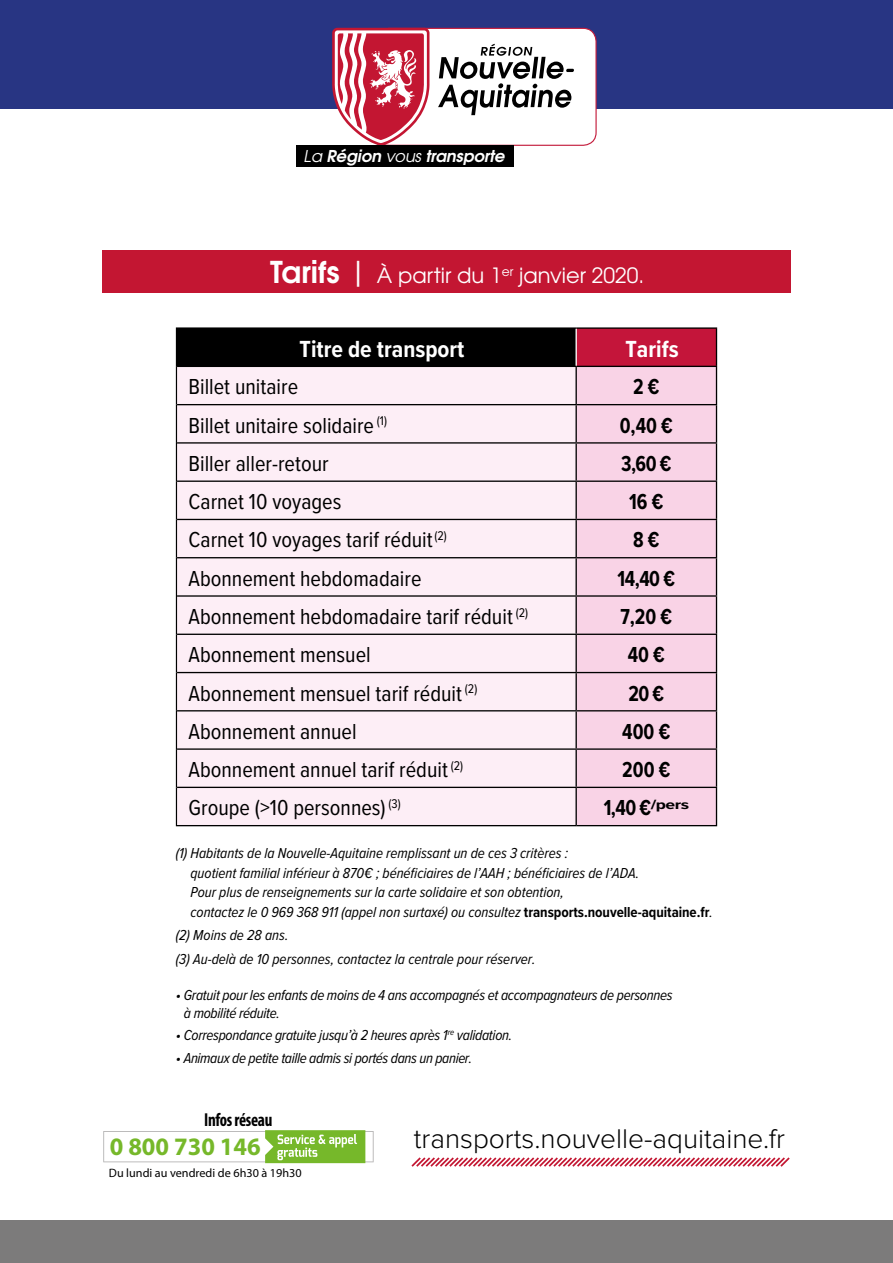
<style>
.page{position:relative;width:893px;height:1263px;background:#fff}
.page>*{position:absolute;margin:0;border:0;box-sizing:border-box;transform-origin:0 0}
.t1{font:300 28.05px "Proxima Nova";color:#000}
.t2{font:700 25.2px "Myriad Pro";color:#76b82a}
.t3{font:700 24.15px "Proxima Nova Cond";color:#fff}
.t4{font:22.5px "Proxima Nova Cond";color:#000}
.t5{font:700 22.5px "Proxima Nova Cond";color:#000;scale:.9 1}
.t6{font:21px "Te X Gyre Adventor";color:#fff}
.t7{font:700 condensed 18.75px "Myriad Pro";letter-spacing:-.02em;color:#000;scale:.9 1}
.t8{font:italic 700 16.35px "Te X Gyre Adventor";color:#fff}
.t9{font:italic 15px/19.5px "Proxima Nova Cond";letter-spacing:-.005em;color:#000}
.t10{font:italic 15px "Proxima Nova Cond";letter-spacing:-.025em;color:#000}
.t11{font:12.15px "Myriad Pro";color:#000}
.s1{font-weight:400}
.s2{font-weight:700;font-size:30px}
.s3{font-size:30px}
.s4{font-weight:700;font-style:normal}
</style>
<div class="page">
<div style="left:0;top:0;width:893px;height:108px;background:#283583"></div>
<div style="left:376px;top:28px;width:220px;height:117px;background:#fff;border-radius:13px"></div>
<div style="left:375px;top:28px;width:222px;height:118px;border:1px solid #c41d3d;border-radius:13px"></div>
<svg style="left:332px;top:28px;width:97px;height:117px"></svg>
<svg style="left:438px;top:44px;width:136px;height:71px"></svg>
<div style="left:296px;top:145px;width:218px;height:22px;background:#000"></div>
<div style="left:0;top:1220px;width:893px;height:43px;background:#7c7b7b"></div>
<div style="left:102px;top:250px;width:689px;height:43px;background:#c31632"></div>
<div style="left:176px;top:328px;width:400px;height:38px;background:#000"></div>
<div style="left:576px;top:328px;width:140px;height:38px;background:#c4153a"></div>
<div style="left:177px;top:367px;width:398px;height:458px;background:#fdeef6"></div>
<div style="left:577px;top:367px;width:139px;height:458px;background:#f9d3e6"></div>
<hr style="left:176px;top:366px;width:1px;height:39px;background:#000">
<hr style="left:176px;top:405px;width:1px;height:38px;background:#000">
<hr style="left:176px;top:443px;width:1px;height:38px;background:#000">
<hr style="left:176px;top:481px;width:1px;height:38px;background:#000">
<hr style="left:176px;top:519px;width:1px;height:39px;background:#000">
<hr style="left:176px;top:558px;width:1px;height:38px;background:#000">
<hr style="left:176px;top:596px;width:1px;height:38px;background:#000">
<hr style="left:176px;top:634px;width:1px;height:38px;background:#000">
<hr style="left:176px;top:672px;width:1px;height:39px;background:#000">
<hr style="left:176px;top:711px;width:1px;height:38px;background:#000">
<hr style="left:176px;top:749px;width:1px;height:38px;background:#000">
<hr style="left:176px;top:787px;width:1px;height:38px;background:#000">
<hr style="left:176px;top:327px;width:400px;height:2px;background:#000">
<hr style="left:576px;top:327px;width:141px;height:2px;background:#000">
<hr style="left:716px;top:329px;width:1px;height:37px;background:#000">
<hr style="left:177px;top:366px;width:399px;height:1px;background:#000">
<hr style="left:576px;top:366px;width:141px;height:1px;background:#000">
<hr style="left:575px;top:367px;width:2px;height:37px;background:#000">
<hr style="left:716px;top:367px;width:1px;height:37px;background:#000">
<hr style="left:177px;top:404px;width:399px;height:1px;background:#000">
<hr style="left:576px;top:404px;width:141px;height:1px;background:#000">
<hr style="left:575px;top:405px;width:2px;height:37px;background:#000">
<hr style="left:716px;top:405px;width:1px;height:37px;background:#000">
<hr style="left:177px;top:442px;width:399px;height:2px;background:#000">
<hr style="left:576px;top:442px;width:141px;height:2px;background:#000">
<hr style="left:575px;top:444px;width:2px;height:36px;background:#000">
<hr style="left:716px;top:444px;width:1px;height:36px;background:#000">
<hr style="left:177px;top:480px;width:399px;height:2px;background:#000">
<hr style="left:576px;top:480px;width:141px;height:2px;background:#000">
<hr style="left:575px;top:482px;width:2px;height:37px;background:#000">
<hr style="left:716px;top:482px;width:1px;height:37px;background:#000">
<hr style="left:177px;top:519px;width:399px;height:1px;background:#000">
<hr style="left:576px;top:519px;width:141px;height:1px;background:#000">
<hr style="left:575px;top:520px;width:2px;height:37px;background:#000">
<hr style="left:716px;top:520px;width:1px;height:37px;background:#000">
<hr style="left:177px;top:557px;width:399px;height:1px;background:#000">
<hr style="left:576px;top:557px;width:141px;height:1px;background:#000">
<hr style="left:575px;top:558px;width:2px;height:37px;background:#000">
<hr style="left:716px;top:558px;width:1px;height:37px;background:#000">
<hr style="left:177px;top:595px;width:399px;height:2px;background:#000">
<hr style="left:576px;top:595px;width:141px;height:2px;background:#000">
<hr style="left:575px;top:597px;width:2px;height:37px;background:#000">
<hr style="left:716px;top:597px;width:1px;height:37px;background:#000">
<hr style="left:177px;top:634px;width:399px;height:1px;background:#000">
<hr style="left:576px;top:634px;width:141px;height:1px;background:#000">
<hr style="left:575px;top:635px;width:2px;height:37px;background:#000">
<hr style="left:716px;top:635px;width:1px;height:37px;background:#000">
<hr style="left:177px;top:672px;width:399px;height:1px;background:#000">
<hr style="left:576px;top:672px;width:141px;height:1px;background:#000">
<hr style="left:575px;top:673px;width:2px;height:37px;background:#000">
<hr style="left:716px;top:673px;width:1px;height:37px;background:#000">
<hr style="left:177px;top:710px;width:399px;height:1px;background:#000">
<hr style="left:576px;top:710px;width:141px;height:1px;background:#000">
<hr style="left:575px;top:711px;width:2px;height:37px;background:#000">
<hr style="left:716px;top:711px;width:1px;height:37px;background:#000">
<hr style="left:177px;top:748px;width:399px;height:2px;background:#000">
<hr style="left:576px;top:748px;width:141px;height:2px;background:#000">
<hr style="left:575px;top:750px;width:2px;height:37px;background:#000">
<hr style="left:716px;top:750px;width:1px;height:37px;background:#000">
<hr style="left:177px;top:787px;width:399px;height:1px;background:#000">
<hr style="left:576px;top:787px;width:141px;height:1px;background:#000">
<hr style="left:575px;top:788px;width:2px;height:37px;background:#000">
<hr style="left:716px;top:788px;width:1px;height:37px;background:#000">
<hr style="left:176px;top:825px;width:400px;height:1px;background:#000">
<hr style="left:576px;top:825px;width:141px;height:1px;background:#000">
<hr style="left:575px;top:329px;width:2px;height:37px;background:#fff">
<svg style="left:103px;top:1130px;width:271px;height:33px"></svg>
<svg style="left:411px;top:1157px;width:379px;height:10px"></svg>
<p class="t8" style="left:304px;top:142px;width:203px"><span class="s1">La</span> Région <span class="s1">vous</span> transporte</p>
<h3 class="t6" style="left:270px;top:259px;width:376px"><span class="s2">Tarifs</span> <span class="s3">|</span> À partir du 1<sup>er</sup> janvier 2020.</h3>
<h3 class="t3" style="left:300px;top:331px;width:166px">Titre de transport</h3>
<h3 class="t3" style="left:625px;top:331px;width:55px">Tarifs</h3>
<h3 class="t4" style="left:189px;top:373px;width:111px">Billet unitaire</h3>
<h3 class="t5" style="left:633px;top:370px;width:31px">2 €</h3>
<h3 class="t4" style="left:189px;top:412px;width:200px">Billet unitaire solidaire <sup>(1)</sup></h3>
<h3 class="t5" style="left:620px;top:409px;width:61px">0,40 €</h3>
<h3 class="t4" style="left:189px;top:450px;width:142px">Biller aller-retour</h3>
<h3 class="t5" style="left:621px;top:447px;width:58px">3,60 €</h3>
<h3 class="t4" style="left:189px;top:488px;width:154px">Carnet 10 voyages</h3>
<h3 class="t5" style="left:629px;top:485px;width:40px">16 €</h3>
<h3 class="t4" style="left:189px;top:526px;width:260px">Carnet 10 voyages tarif réduit <sup>(2)</sup></h3>
<h3 class="t5" style="left:633px;top:523px;width:31px">8 €</h3>
<h3 class="t4" style="left:189px;top:565px;width:235px">Abonnement hebdomadaire</h3>
<h3 class="t5" style="left:618px;top:562px;width:65px">14,40 €</h3>
<h3 class="t4" style="left:189px;top:603px;width:341px">Abonnement hebdomadaire tarif réduit <sup>(2)</sup></h3>
<h3 class="t5" style="left:620px;top:600px;width:59px">7,20 €</h3>
<h3 class="t4" style="left:189px;top:641px;width:184px">Abonnement mensuel</h3>
<h3 class="t5" style="left:628px;top:638px;width:43px">40 €</h3>
<h3 class="t4" style="left:189px;top:680px;width:290px">Abonnement mensuel tarif réduit <sup>(2)</sup></h3>
<h3 class="t5" style="left:628px;top:676px;width:41px">20 €</h3>
<h3 class="t4" style="left:189px;top:718px;width:170px">Abonnement annuel</h3>
<h3 class="t5" style="left:622px;top:715px;width:55px">400 €</h3>
<h3 class="t4" style="left:189px;top:756px;width:276px">Abonnement annuel tarif réduit <sup>(2)</sup></h3>
<h3 class="t5" style="left:622px;top:753px;width:55px">200 €</h3>
<h3 class="t4" style="left:189px;top:794px;width:214px">Groupe (&gt;10 personnes) <sup>(3)</sup></h3>
<h3 class="t5" style="left:604px;top:791px;width:96px">1,40 €<sup>/pers</sup></h3>
<p class="t9" style="left:190px;top:843px;width:524px;text-indent:-15px">(1) Habitants de la Nouvelle-Aquitaine remplissant un de ces 3 critères :<br>quotient familial inférieur à 870 € ; bénéficiaires de l’AAH ; bénéficiaires de l’ADA.<br>Pour plus de renseignements sur la carte solidaire et son obtention,<br>contactez le 0 969 368 911 (appel non surtaxé) ou consultez <span class="s4">transports.nouvelle-aquitaine.fr</span>.</p>
<p class="t9" style="left:176px;top:923px;width:361px;line-height:23.7px">(2) Moins de 28 ans.<br>(3) Au-delà de 10 personnes, contactez la centrale pour réserver.</p>
<p class="t9" style="left:184px;top:985px;width:490px;line-height:18px;text-indent:-8px">• Gratuit pour les enfants de moins de 4 ans accompagnés et accompagnateurs de personnes à mobilité réduite.</p>
<p class="t9" style="left:176px;top:1025px;width:338px">• Correspondance gratuite jusqu’à 2 heures après 1 <sup>re</sup> validation.</p>
<p class="t10" style="left:176px;top:1047px;width:298px">• Animaux de petite taille admis si portés dans un panier.</p>
<p class="t7" style="left:204px;top:1108px;width:77px">Infos réseau</p>
<h2 class="t2" style="left:110px;top:1130px;width:152px">0 800 730 146</h2>
<p class="t11" style="left:109px;top:1165px;width:194px">Du lundi au vendredi de 6h30 à 19h30</p>
<h1 class="t1" style="left:414px;top:1123px;width:373px">transports.nouvelle-aquitaine.fr</h1>
</div>
